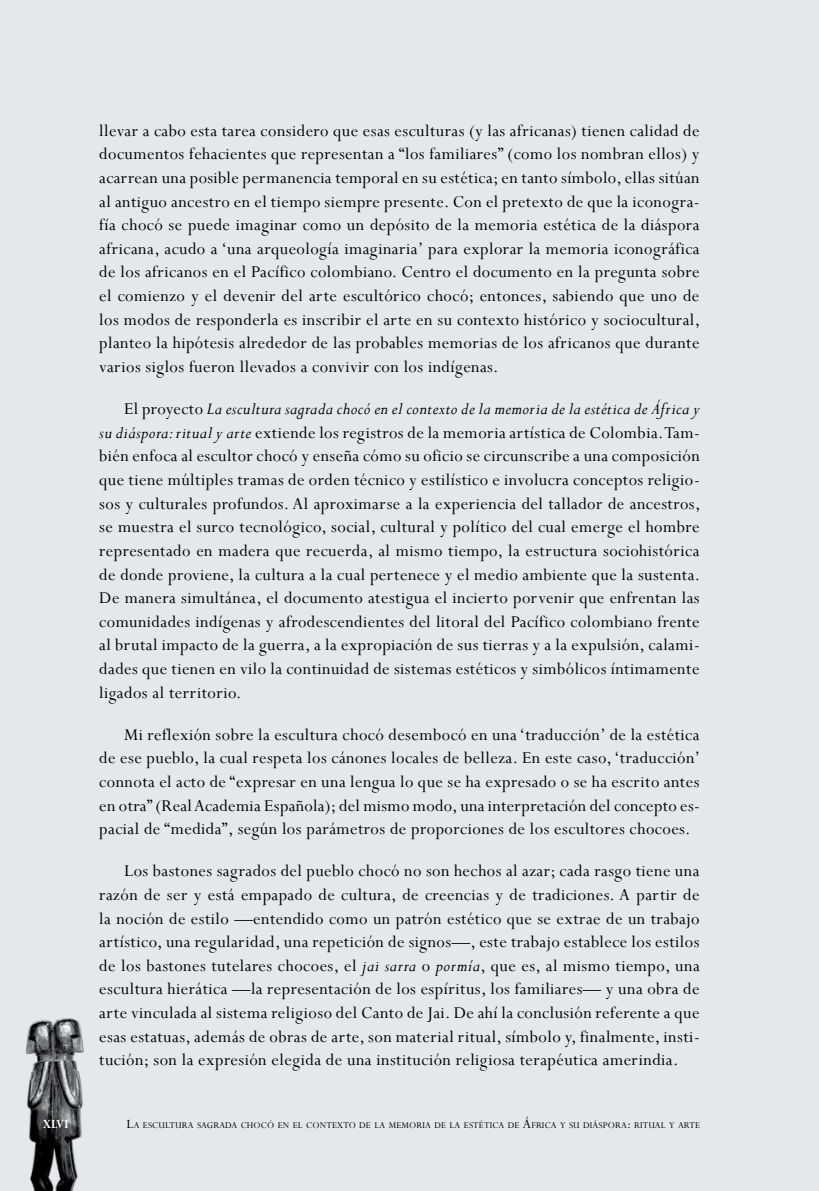
<style>
.page{position:relative;width:819px;height:1191px;background:#e6e7e8}
.page>*{position:absolute;margin:0;border:0;box-sizing:border-box;transform-origin:0 0}
.t1{font:18.38px/23.6px "Perpetua";letter-spacing:.025em;color:#000;text-align:justify}
.t2{font:700 14px "Perpetua";color:#fff;scale:.9 1}
.t3{font:9.8px "Perpetua";letter-spacing:.015em;color:#000}
.s1{font-style:italic}
.s2{font-size:14px}
</style>
<div class="page">
<img style="left:26px;top:1018px;width:58px;height:173px">
<p class="t2" style="left:43px;top:1115px;width:30px">XLVI</p>
<p class="t1" style="left:99px;top:118px;width:602px">llevar a cabo esta tarea considero que esas esculturas (y las africanas) tienen calidad de documentos fehacientes que representan a “los familiares” (como los nombran ellos) y acarrean una posible permanencia temporal en su estética; en tanto símbolo, ellas sitúan al antiguo ancestro en el tiempo siempre presente. Con el pretexto de que la iconogra&shy;fía chocó se puede imaginar como un depósito de la memoria estética de la diáspora africana, acudo a ‘una arqueología imaginaria’ para explorar la memoria iconográfica de los africanos en el Pacífico colombiano. Centro el documento en la pregunta sobre el comienzo y el devenir del arte escultórico chocó; entonces, sabiendo que uno de los modos de responderla es inscribir el arte en su contexto histórico y sociocultural, planteo la hipótesis alrededor de las probables memorias de los africanos que durante varios siglos fueron llevados a convivir con los indígenas.</p>
<p class="t1" style="left:99px;top:396px;width:602px;text-indent:25px">El proyecto <span class="s1">La escultura sagrada chocó en el contexto de la memoria de la estética de África y su diáspora: ritual y arte</span> extiende los registros de la memoria artística de Colombia. Tam&shy;bién enfoca al escultor chocó y enseña cómo su oficio se circunscribe a una composición que tiene múltiples tramas de orden técnico y estilístico e involucra conceptos religio&shy;sos y culturales profundos. Al aproximarse a la experiencia del tallador de ancestros, se muestra el surco tecnológico, social, cultural y político del cual emerge el hombre representado en madera que recuerda, al mismo tiempo, la estructura sociohistórica de donde proviene, la cultura a la cual pertenece y el medio ambiente que la sustenta.<br>De manera simultánea, el documento atestigua el incierto porvenir que enfrentan las comunidades indígenas y afrodescendientes del litoral del Pacífico colombiano frente al brutal impacto de la guerra, a la expropiación de sus tierras y a la expulsión, calami&shy;dades que tienen en vilo la continuidad de sistemas estéticos y simbólicos íntimamente ligados al territorio.</p>
<p class="t1" style="left:99px;top:722px;width:602px;text-indent:25px">Mi reflexión sobre la escultura chocó desembocó en una ‘traducción’ de la estética de ese pueblo, la cual respeta los cánones locales de belleza. En este caso, ‘traducción’ connota el acto de “expresar en una lengua lo que se ha expresado o se ha escrito antes en otra” (Real Academia Española); del mismo modo, una interpretación del concepto es&shy;pacial de “medida”, según los parámetros de proporciones de los escultores chocoes.</p>
<p class="t1" style="left:99px;top:858px;width:602px;text-indent:25px">Los bastones sagrados del pueblo chocó no son hechos al azar; cada rasgo tiene una razón de ser y está empapado de cultura, de creencias y de tradiciones. A partir de la noción de estilo —entendido como un patrón estético que se extrae de un trabajo artístico, una regularidad, una repetición de signos—, este trabajo establece los estilos de los bastones tutelares chocoes, el <span class="s1">jai sarra</span> o <span class="s1">pormía</span>, que es, al mismo tiempo, una escultura hierática —la representación de los espíritus, los familiares— y una obra de arte vinculada al sistema religioso del Canto de Jai. De ahí la conclusión referente a que esas estatuas, además de obras de arte, son material ritual, símbolo y, finalmente, insti&shy;tución; son la expresión elegida de una institución religiosa terapéutica amerindia.</p>
<p class="t3" style="left:126px;top:1119px;width:575px"><span class="s2">L</span>a escultura sagrada chocó en el contexto de la memoria de la estética de <span class="s2">Á</span>frica y su diáspora<span class="s2">:</span> ritual y arte</p>
</div>
